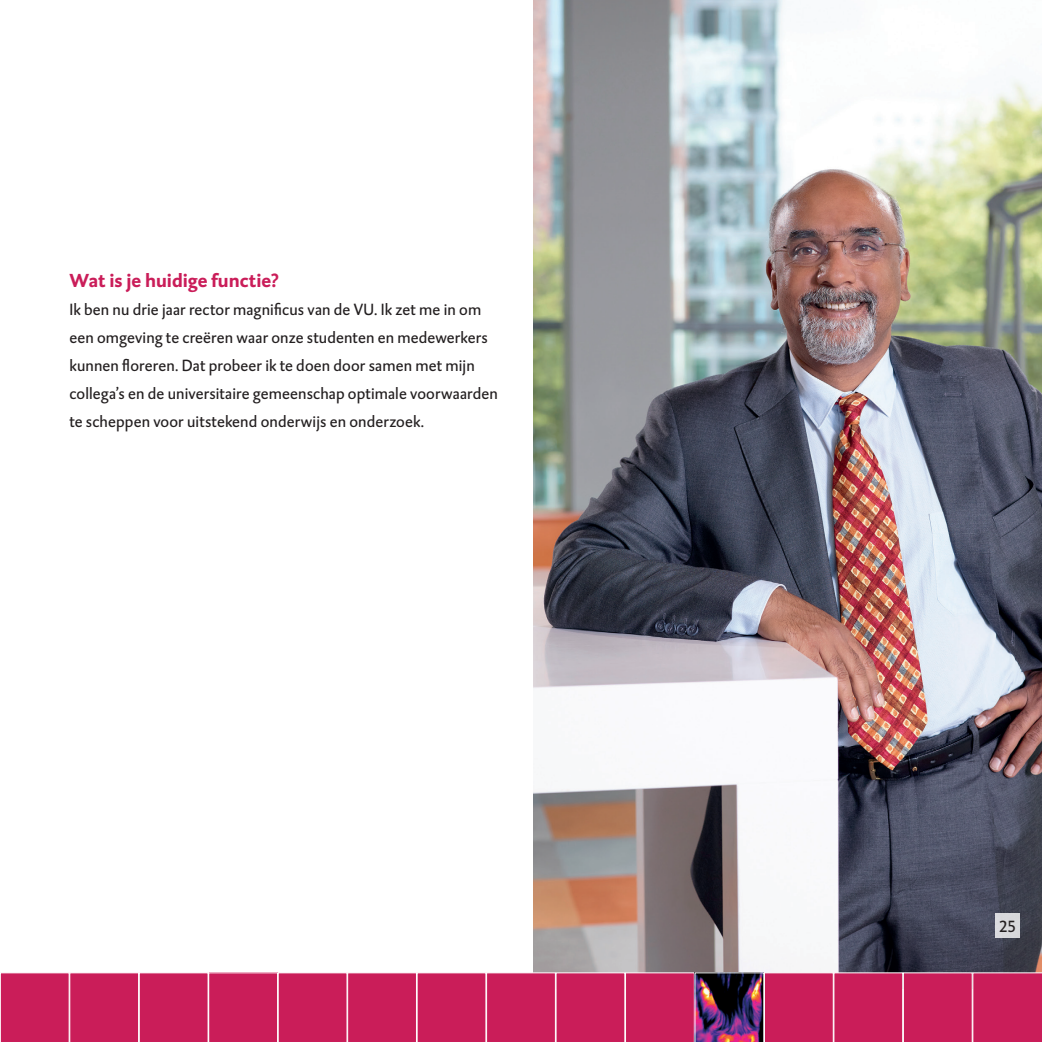
<style>
.page{position:relative;width:1042px;height:1042px;background:#fff}
.page>*{position:absolute;margin:0;border:0;box-sizing:border-box;transform-origin:0 0}
.Vraag_interview{font:700 19.25px "DTL Caspari ST";color:#ca1d59}
.Basis{font:16.62px/28px "DTL Caspari ST";letter-spacing:.01em;color:#231f20}
.t1{font:16.62px "DTL Caspari T";color:#231f20}
</style>
<div class="page">
<img style="left:533px;top:0;width:509px;height:972px">
<div style="left:995px;top:913px;width:24px;height:24px;background:#d8d9dc"></div>
<svg style="left:0;top:972px;width:1042px;height:70px;background:#c4265f"></svg>
<p class="Vraag_interview" style="left:69px;top:267px;width:210px">Wat is je huidige functie?</p>
<p class="Basis" style="left:69px;top:295px;width:430px">Ik ben nu drie jaar rector magnificus van de VU. Ik zet me in om een omgeving te creëren waar onze studenten en medewerkers kunnen floreren. Dat probeer ik te doen door samen met mijn collega’s en de universitaire gemeenschap optimale voorwaarden te scheppen voor uitstekend onderwijs en onderzoek.</p>
<p class="t1" style="left:999px;top:915px;width:18px">25</p>
</div>
